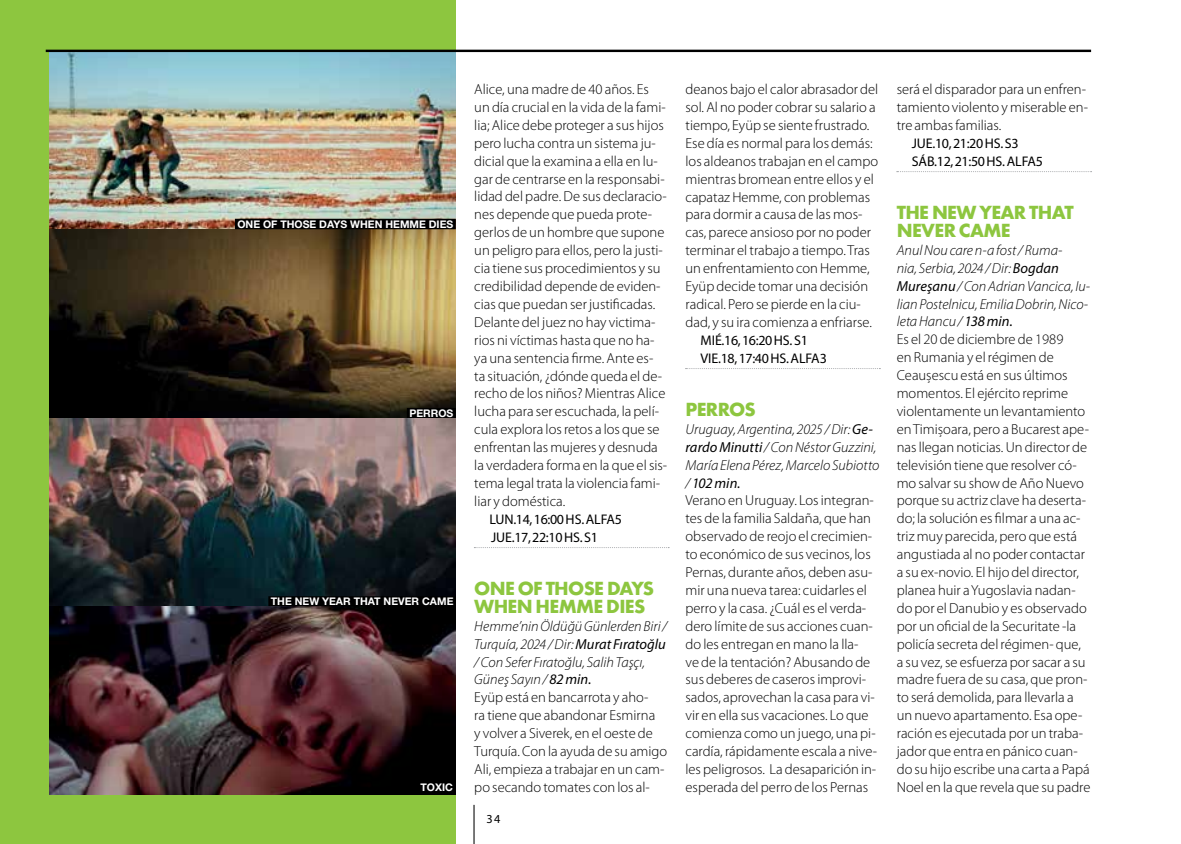
<style>
.page{position:relative;width:1181px;height:844px;background:#fff}
.page>*{position:absolute;margin:0;border:0;box-sizing:border-box;transform-origin:0 0}
.t1{font:700 17.5px/17.8px "Futura";letter-spacing:-.04em;color:#8dc63f}
.t2{font:300 14.53px/17.8px "Myriad Pro";color:#000}
.t3{font:14px/17.8px "Myriad Pro";letter-spacing:-.015em;color:#000}
.t4{font:12.25px "Myriad Pro";color:#000}
.t5{font:700 10.5px "Helvetica Neue LT Std";color:#fff}
.s1{font-style:italic}
.s2{font-weight:400;font-style:italic}
</style>
<div class="page">
<hr style="left:473px;top:804px;width:1px;height:39px;background:#000">
<svg style="left:474px;top:547px;width:195px;height:1px"></svg>
<svg style="left:685px;top:368px;width:195px;height:1px"></svg>
<svg style="left:896px;top:171px;width:195px;height:1px"></svg>
<div style="left:0;top:0;width:456px;height:843px;background:#8dc63f"></div>
<img style="left:49px;top:52px;width:407px;height:177px">
<img style="left:49px;top:229px;width:407px;height:377px">
<div style="left:407px;top:408px;width:49px;height:10px;background:#000"></div>
<div style="left:268px;top:596px;width:188px;height:10px;background:#000"></div>
<div style="left:235px;top:219px;width:221px;height:10px;background:#000"></div>
<img style="left:49px;top:606px;width:407px;height:188px">
<div style="left:418px;top:782px;width:37px;height:10px;background:#000"></div>
<hr style="left:46px;top:50px;width:1045px;height:2px;background:#000">
<p class="t5" style="left:237px;top:217px;width:217px">ONE OF THOSE DAYS WHEN HEMME DIES</p>
<p class="t5" style="left:409px;top:406px;width:45px">PERROS</p>
<p class="t5" style="left:271px;top:595px;width:184px">THE NEW YEAR THAT NEVER CAME</p>
<p class="t5" style="left:420px;top:781px;width:34px">TOXIC</p>
<p class="t2" style="left:474px;top:80px;width:194px">Alice, una madre de 40 años. Es un día crucial en la vida de la fami&shy;lia; Alice debe proteger a sus hijos pero lucha contra un sistema ju&shy;dicial que la examina a ella en lu&shy;gar de centrarse en la responsabi&shy;lidad del padre. De sus declaracio&shy;nes depende que pueda prote&shy;gerlos de un hombre que supone un peligro para ellos, pero la justi&shy;cia tiene sus procedimientos y su credibilidad depende de eviden&shy;cias que puedan ser justificadas.<br>Delante del juez no hay victima&shy;rios ni víctimas hasta que no ha&shy;ya una sentencia firme. Ante es&shy;ta situación, ¿dónde queda el de&shy;recho de los niños? Mientras Alice lucha para ser escuchada, la pelí&shy;cula explora los retos a los que se enfrentan las mujeres y desnuda la verdadera forma en la que el sis&shy;tema legal trata la violencia fami&shy;liar y doméstica.</p>
<p class="t3" style="left:489px;top:509px;width:134px">LUN.14, 16:00 HS. ALFA5<br>JUE.17, 22:10 HS. S1</p>
<p class="t1" style="left:474px;top:579px;width:181px">ONE OF THOSE DAYS<br>WHEN HEMME DIES</p>
<p class="t2" style="left:474px;top:617px;width:194px"><span class="s1">Hemme’nin Öldüğü Günlerden Biri /<br>Turquía, 2024 / Dir:</span> <span class="s2">Murat Fıratoğlu </span><span class="s1">/ Con Sefer Fıratoğlu, Salih Taşçı,<br>Güneş Sayın /</span> <span class="s2">82 min.<br></span>Eyüp está en bancarrota y aho-<br>ra tiene que abandonar Esmirna<br>y volver a Siverek, en el oeste de<br>Turquía. Con la ayuda de su amigo<br>Ali, empieza a trabajar en un cam&shy;po secando tomates con los al-</p>
<p class="t4" style="left:486px;top:811px;width:15px">34</p>
<p class="t2" style="left:685px;top:80px;width:194px">deanos bajo el calor abrasador del sol. Al no poder cobrar su salario a tiempo, Eyüp se siente frustrado.<br>Ese día es normal para los demás: los aldeanos trabajan en el campo mientras bromean entre ellos y el capataz Hemme, con problemas para dormir a causa de las mos&shy;cas, parece ansioso por no poder terminar el trabajo a tiempo. Tras un enfrentamiento con Hemme,<br>Eyüp decide tomar una decisión radical. Pero se pierde en la ciu&shy;dad, y su ira comienza a enfriarse.</p>
<p class="t3" style="left:700px;top:331px;width:128px">MIÉ.16, 16:20 HS. S1<br>VIE.18, 17:40 HS. ALFA3</p>
<p class="t1" style="left:685px;top:400px;width:72px">PERROS</p>
<p class="t2" style="left:685px;top:420px;width:195px"><span class="s1">Uruguay, Argentina, 2025 / Dir:</span> <span class="s2">Ge&shy;rardo Minutti</span> <span class="s1">/ Con Néstor Guzzini,<br>María Elena Pérez, Marcelo Subiotto /</span> <span class="s2">102 min.<br></span>Verano en Uruguay. Los integran&shy;tes de la familia Saldaña, que han observado de reojo el crecimien&shy;to económico de sus vecinos, los<br>Pernas, durante años, deben asu&shy;mir una nueva tarea: cuidarles el perro y la casa. ¿Cuál es el verda&shy;dero límite de sus acciones cuan&shy;do les entregan en mano la lla-<br>ve de la tentación? Abusando de sus deberes de caseros improvi&shy;sados, aprovechan la casa para vi&shy;vir en ella sus vacaciones. Lo que comienza como un juego, una pi&shy;cardía, rápidamente escala a nive&shy;les peligrosos. La desaparición in&shy;esperada del perro de los Pernas</p>
<p class="t2" style="left:896px;top:80px;width:193px">será el disparador para un enfren&shy;tamiento violento y miserable en&shy;tre ambas familias.</p>
<p class="t3" style="left:912px;top:134px;width:133px">JUE.10, 21:20 HS. S3<br>SÁB.12, 21:50 HS. ALFA5</p>
<p class="t1" style="left:896px;top:203px;width:178px">THE NEW YEAR THAT<br>NEVER CAME</p>
<p class="t2" style="left:896px;top:241px;width:195px"><span class="s1">Anul Nou care n-a fost / Ruma-<br>nia, Serbia, 2024 / Dir:</span> <span class="s2">Bogdan<br>Mureşanu</span> <span class="s1">/ Con Adrian Vancica, Iu&shy;lian Postelnicu, Emilia Dobrin, Nico&shy;leta Hancu /</span> <span class="s2">138 min.<br></span>Es el 20 de diciembre de 1989<br>en Rumania y el régimen de<br>Ceaușescu está en sus últimos momentos. El ejército reprime violentamente un levantamiento en Timișoara, pero a Bucarest ape&shy;nas llegan noticias. Un director de televisión tiene que resolver có&shy;mo salvar su show de Año Nuevo porque su actriz clave ha deserta&shy;do; la solución es filmar a una ac&shy;triz muy parecida, pero que está angustiada al no poder contactar a su ex-novio. El hijo del director, planea huir a Yugoslavia nadan&shy;do por el Danubio y es observado por un oficial de la Securitate -la policía secreta del régimen- que, a su vez, se esfuerza por sacar a su madre fuera de su casa, que pron&shy;to será demolida, para llevarla a un nuevo apartamento. Esa ope&shy;ración es ejecutada por un traba&shy;jador que entra en pánico cuan&shy;do su hijo escribe una carta a Papá<br>Noel en la que revela que su padre</p>
</div>
